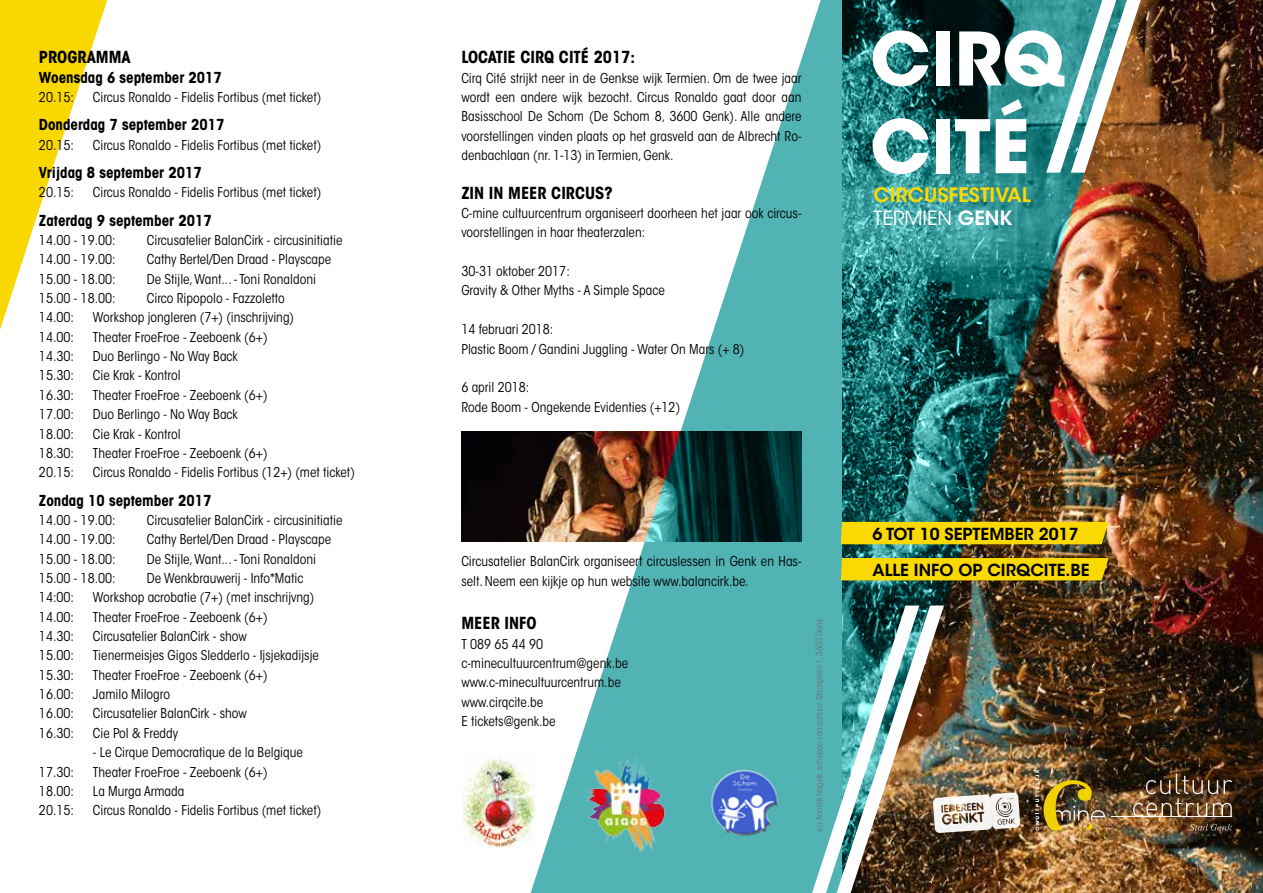
<style>
.page{position:relative;width:1263px;height:893px;background:#fff}
.page>*{position:absolute;margin:0;border:0;box-sizing:border-box;transform-origin:0 0}
.t1{font:700 73.05px/87.6px "ITC Avant Garde Std";color:#fff}
.t2{font:600 19.8px "ITC Avant Garde Std";color:#f9d900}
.t3{font:19.5px "ITC Avant Garde Std";color:#fff}
.t4{font:700 condensed 16.5px "ITC Avant Garde Std";color:#000}
.t5{font:600 16.5px "ITC Avant Garde Std";color:#000}
.t6{font:700 condensed 15px "ITC Avant Garde Std";color:#000}
.t7{font:condensed 13.5px/19.4px "ITC Avant Garde Std";color:#000}
.t8{font:condensed 9px "ITC Avant Garde Std";color:#68757d;scale:.95 1}
.s1{font-weight:600}
</style>
<div class="page">
<div style="left:461px;top:432px;width:65px;height:109px;background:#0b0507"></div>
<img style="left:462px;top:758px;width:64px;height:90px">
<img style="left:1144px;top:0;width:119px;height:893px">
<img style="left:526px;top:0;width:618px;height:893px">
<svg style="left:0;top:0;width:108px;height:330px;fill:#f9d701"></svg>
<img style="left:1133px;top:774px;width:99px;height:43px">
<img style="left:1035px;top:769px;width:70px;height:62px">
<hr style="left:1111px;top:817px;width:121px;height:1px;background:#fff">
<svg style="left:1189px;top:824px;width:43px;height:7px"></svg>
<div style="left:835px;top:558px;width:274px;height:22px;background:#f9d900"></div>
<div style="left:835px;top:522px;width:274px;height:22px;background:#f9d900"></div>
<svg style="left:1046px;top:0;width:99px;height:173px"></svg>
<img style="left:806px;top:605px;width:214px;height:288px">
<img style="left:708px;top:767px;width:72px;height:71px">
<img style="left:580px;top:753px;width:91px;height:99px">
<p class="t4" style="left:39px;top:47px;width:93px">PROGRAMMA</p>
<p class="t6" style="left:39px;top:68px;width:184px">Woensdag 6 september 2017</p>
<p class="t7" style="left:39px;top:87px;width:37px">20.15:</p>
<p class="t7" style="left:93px;top:87px;width:230px">Circus Ronaldo - Fidelis Fortibus (met ticket)</p>
<p class="t6" style="left:39px;top:115px;width:187px">Donderdag 7 september 2017</p>
<p class="t7" style="left:39px;top:135px;width:37px">20.15:</p>
<p class="t7" style="left:93px;top:135px;width:230px">Circus Ronaldo - Fidelis Fortibus (met ticket)</p>
<p class="t6" style="left:39px;top:163px;width:164px">Vrijdag 8 september 2017</p>
<p class="t7" style="left:39px;top:183px;width:37px">20.15:</p>
<p class="t7" style="left:93px;top:183px;width:230px">Circus Ronaldo - Fidelis Fortibus (met ticket)</p>
<p class="t6" style="left:39px;top:211px;width:174px">Zaterdag 9 september 2017</p>
<p class="t7" style="left:39px;top:231px;width:78px">14.00 - 19.00:</p>
<p class="t7" style="left:147px;top:231px;width:197px">Circusatelier BalanCirk - circusinitiatie</p>
<p class="t7" style="left:39px;top:250px;width:78px">14.00 - 19.00:</p>
<p class="t7" style="left:147px;top:250px;width:186px">Cathy Bertel/Den Draad - Playscape</p>
<p class="t7" style="left:39px;top:269px;width:78px">15.00 - 18.00:</p>
<p class="t7" style="left:147px;top:269px;width:171px">De Stijle, Want... - Toni Ronaldoni</p>
<p class="t7" style="left:39px;top:289px;width:78px">15.00 - 18.00:</p>
<p class="t7" style="left:147px;top:289px;width:139px">Circo Ripopolo - Fazzoletto</p>
<p class="t7" style="left:39px;top:308px;width:37px">14.00:</p>
<p class="t7" style="left:93px;top:308px;width:203px">Workshop jongleren (7+) (inschrijving)</p>
<p class="t7" style="left:39px;top:327px;width:37px">14.00:</p>
<p class="t7" style="left:93px;top:327px;width:176px">Theater FroeFroe - Zeeboenk (6+)</p>
<p class="t7" style="left:39px;top:347px;width:37px">14.30:</p>
<p class="t7" style="left:93px;top:347px;width:146px">Duo Berlingo - No Way Back</p>
<p class="t7" style="left:39px;top:366px;width:37px">15.30:</p>
<p class="t7" style="left:93px;top:366px;width:89px">Cie Krak - Kontrol</p>
<p class="t7" style="left:39px;top:385px;width:37px">16.30:</p>
<p class="t7" style="left:93px;top:385px;width:176px">Theater FroeFroe - Zeeboenk (6+)</p>
<p class="t7" style="left:39px;top:405px;width:37px">17.00:</p>
<p class="t7" style="left:93px;top:405px;width:146px">Duo Berlingo - No Way Back</p>
<p class="t7" style="left:39px;top:424px;width:37px">18.00:</p>
<p class="t7" style="left:93px;top:424px;width:89px">Cie Krak - Kontrol</p>
<p class="t7" style="left:39px;top:443px;width:37px">18.30:</p>
<p class="t7" style="left:93px;top:443px;width:176px">Theater FroeFroe - Zeeboenk (6+)</p>
<p class="t7" style="left:39px;top:463px;width:37px">20.15:</p>
<p class="t7" style="left:93px;top:463px;width:263px">Circus Ronaldo - Fidelis Fortibus (12+) (met ticket)</p>
<p class="t6" style="left:39px;top:491px;width:174px">Zondag 10 september 2017</p>
<p class="t7" style="left:39px;top:510px;width:78px">14.00 - 19.00:</p>
<p class="t7" style="left:147px;top:510px;width:197px">Circusatelier BalanCirk - circusinitiatie</p>
<p class="t7" style="left:39px;top:530px;width:78px">14.00 - 19.00:</p>
<p class="t7" style="left:147px;top:530px;width:186px">Cathy Bertel/Den Draad - Playscape</p>
<p class="t7" style="left:39px;top:549px;width:78px">15.00 - 18.00:</p>
<p class="t7" style="left:147px;top:549px;width:171px">De Stijle, Want... - Toni Ronaldoni</p>
<p class="t7" style="left:39px;top:568px;width:78px">15.00 - 18.00:</p>
<p class="t7" style="left:147px;top:568px;width:158px">De Wenkbrauwerij - Info*Matic</p>
<p class="t7" style="left:39px;top:588px;width:37px">14:00:</p>
<p class="t7" style="left:93px;top:588px;width:223px">Workshop acrobatie (7+) (met inschrijvng)</p>
<p class="t7" style="left:39px;top:607px;width:37px">14.00:</p>
<p class="t7" style="left:93px;top:607px;width:176px">Theater FroeFroe - Zeeboenk (6+)</p>
<p class="t7" style="left:39px;top:627px;width:37px">14.30:</p>
<p class="t7" style="left:93px;top:627px;width:155px">Circusatelier BalanCirk - show</p>
<p class="t7" style="left:39px;top:646px;width:37px">15.00:</p>
<p class="t7" style="left:93px;top:646px;width:228px">Tienermeisjes Gigos Sledderlo - Ijsjekadijsje</p>
<p class="t7" style="left:39px;top:665px;width:37px">15.30:</p>
<p class="t7" style="left:93px;top:665px;width:176px">Theater FroeFroe - Zeeboenk (6+)</p>
<p class="t7" style="left:39px;top:685px;width:37px">16.00:</p>
<p class="t7" style="left:93px;top:685px;width:79px">Jamilo Milogro</p>
<p class="t7" style="left:39px;top:704px;width:37px">16.00:</p>
<p class="t7" style="left:93px;top:704px;width:155px">Circusatelier BalanCirk - show</p>
<p class="t7" style="left:39px;top:723px;width:37px">16.30:</p>
<p class="t7" style="left:93px;top:723px;width:87px">Cie Pol &amp; Freddy</p>
<p class="t7" style="left:93px;top:743px;width:211px">- Le Cirque Democratique de la Belgique</p>
<p class="t7" style="left:39px;top:762px;width:37px">17.30:</p>
<p class="t7" style="left:93px;top:762px;width:176px">Theater FroeFroe - Zeeboenk (6+)</p>
<p class="t7" style="left:39px;top:781px;width:37px">18.00:</p>
<p class="t7" style="left:93px;top:781px;width:93px">La Murga Armada</p>
<p class="t7" style="left:39px;top:801px;width:37px">20.15:</p>
<p class="t7" style="left:93px;top:801px;width:230px">Circus Ronaldo - Fidelis Fortibus (met ticket)</p>
<p class="t4" style="left:461px;top:47px;width:175px">LOCATIE CIRQ CITÉ 2017:</p>
<p class="t7" style="left:461px;top:68px;width:342px;text-align:justify">Cirq Cité strijkt neer in de Genkse wijk Termien. Om de twee jaar wordt een andere wijk bezocht. Circus Ronaldo gaat door aan Basisschool De Schom (De Schom 8, 3600 Genk). Alle andere voorstellingen vinden plaats op het grasveld aan de Albrecht Ro&shy;denbachlaan (nr. 1-13) in Termien, Genk.</p>
<p class="t4" style="left:461px;top:182px;width:153px">ZIN IN MEER CIRCUS?</p>
<p class="t7" style="left:461px;top:204px;width:342px">C-mine cultuurcentrum organiseert doorheen het jaar ook circus&shy;voorstellingen in haar theaterzalen:</p>
<p class="t7" style="left:461px;top:262px;width:205px">30-31 oktober 2017:<br>Gravity &amp; Other Myths - A Simple Space</p>
<p class="t7" style="left:461px;top:320px;width:284px">14 februari 2018:<br>Plastic Boom / Gandini Juggling - Water On Mars (+ 8)</p>
<p class="t7" style="left:461px;top:378px;width:220px">6 april 2018:<br>Rode Boom - Ongekende Evidenties (+12)</p>
<p class="t7" style="left:461px;top:552px;width:342px">Circusatelier BalanCirk organiseert circuslessen in Genk en Has&shy;selt. Neem een kijkje op hun website www.balancirk.be.</p>
<p class="t4" style="left:461px;top:613px;width:77px">MEER INFO</p>
<p class="t7" style="left:461px;top:634px;width:168px">T 089 65 44 90 c-minecultuurcentrum@genk.be www.c-minecultuurcentrum.be www.cirqcite.be<br>E tickets@genk.be</p>
<p class="t8" style="left:814px;top:832px;width:226px;rotate:-90deg">v.u. Anniek Nagels, schepen van cultuur, Stadsplein 1, 3600 Genk</p>
<h1 class="t1" style="left:870px;top:14px;width:197px">CIRQ<br>CITÉ</h1>
<h2 class="t2" style="left:873px;top:182px;width:159px">CIRCUSFESTIVAL</h2>
<h3 class="t3" style="left:873px;top:206px;width:140px">TERMIEN <span class="s1">GENK</span></h3>
<p class="t5" style="left:872px;top:523px;width:208px">6 TOT 10 SEPTEMBER 2017</p>
<p class="t5" style="left:872px;top:559px;width:219px">ALLE INFO OP CIRQCITE.BE</p>
</div>
